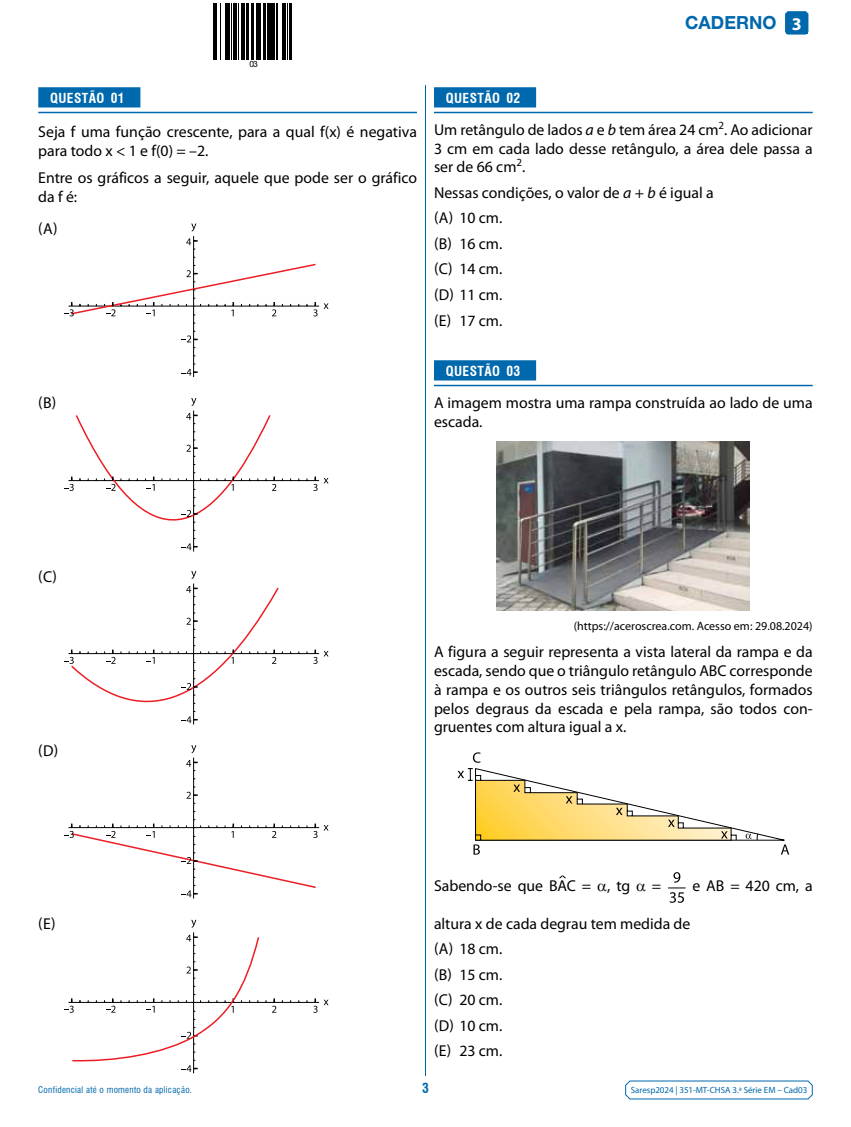
<style>
.page{position:relative;width:851px;height:1127px;background:#fff}
.page>*{position:absolute;margin:0;border:0;box-sizing:border-box;transform-origin:0 0}
.t1{font:700 18px "Helvetica 55";color:#0068ac}
.t2{font:15.75px/25.5px "Myriad Pro";color:#000}
.t3{font:700 condensed 13.5px "Swiss 721 BT";letter-spacing:.03em;color:#fff}
.t4{font:700 condensed 13.5px "Swiss 721 BT";color:#0068ac}
.t5{font:12px "Myriad Pro";color:#000}
.t6{font:9px "Myriad Pro";letter-spacing:-.005em;color:#0068ac}
.t7{font:condensed 9px "Swiss 721 BT";letter-spacing:.03em;color:#0068ac}
.t8{font:8.55px "Arial";color:#000}
.s1{font-family:"Myriad Pro";color:#fff}
.s2{font-style:italic}
</style>
<div class="page">
<svg style="left:625px;top:1080px;width:187px;height:20px"></svg>
<hr style="left:425px;top:85px;width:1px;height:991px;background:#0068ac">
<div style="left:38px;top:87px;width:102px;height:20px;background:#0068ac"></div>
<hr style="left:38px;top:112px;width:379px;height:1px;background:#0068ac">
<hr style="left:68px;top:306px;width:251px;height:1px;background:#000">
<hr style="left:193px;top:236px;width:1px;height:141px;background:#000">
<svg style="left:181px;top:331px;width:17px;height:17px"></svg>
<svg style="left:181px;top:364px;width:17px;height:12px"></svg>
<svg style="left:64px;top:257px;width:253px;height:59px"></svg>
<svg style="left:186px;top:238px;width:12px;height:12px"></svg>
<svg style="left:191px;top:224px;width:5px;height:7px"></svg>
<svg style="left:323px;top:303px;width:5px;height:6px"></svg>
<hr style="left:68px;top:480px;width:251px;height:1px;background:#000">
<hr style="left:193px;top:410px;width:1px;height:141px;background:#000">
<svg style="left:313px;top:476px;width:4px;height:15px"></svg>
<svg style="left:64px;top:413px;width:212px;height:139px"></svg>
<svg style="left:191px;top:398px;width:5px;height:8px"></svg>
<svg style="left:323px;top:478px;width:5px;height:5px"></svg>
<hr style="left:68px;top:653px;width:251px;height:1px;background:#000">
<hr style="left:193px;top:583px;width:1px;height:141px;background:#000">
<svg style="left:313px;top:649px;width:4px;height:15px"></svg>
<svg style="left:64px;top:586px;width:219px;height:139px"></svg>
<svg style="left:191px;top:571px;width:5px;height:8px"></svg>
<svg style="left:323px;top:651px;width:5px;height:5px"></svg>
<hr style="left:68px;top:827px;width:251px;height:1px;background:#000">
<hr style="left:193px;top:757px;width:1px;height:141px;background:#000">
<svg style="left:64px;top:819px;width:253px;height:78px"></svg>
<svg style="left:186px;top:786px;width:12px;height:18px"></svg>
<svg style="left:186px;top:760px;width:12px;height:11px"></svg>
<svg style="left:191px;top:745px;width:5px;height:8px"></svg>
<svg style="left:323px;top:825px;width:5px;height:5px"></svg>
<hr style="left:68px;top:1002px;width:251px;height:1px;background:#000">
<hr style="left:193px;top:932px;width:1px;height:141px;background:#000">
<svg style="left:272px;top:998px;width:4px;height:14px"></svg>
<svg style="left:313px;top:998px;width:4px;height:15px"></svg>
<svg style="left:64px;top:935px;width:202px;height:137px"></svg>
<svg style="left:191px;top:920px;width:5px;height:8px"></svg>
<svg style="left:323px;top:1000px;width:5px;height:5px"></svg>
<div style="left:434px;top:87px;width:102px;height:20px;background:#0068ac"></div>
<hr style="left:434px;top:112px;width:378px;height:1px;background:#0068ac">
<div style="left:434px;top:360px;width:102px;height:20px;background:#0068ac"></div>
<hr style="left:434px;top:385px;width:378px;height:1px;background:#0068ac">
<img style="left:496px;top:441px;width:253px;height:169px">
<svg style="left:457px;top:752px;width:333px;height:103px"></svg>
<svg style="left:559px;top:875px;width:7px;height:3px"></svg>
<svg style="left:668px;top:872px;width:17px;height:31px"></svg>
<svg style="left:213px;top:3px;width:79px;height:57px"></svg>
<hr style="left:213px;top:3px;width:2px;height:56px;background:#000">
<hr style="left:216px;top:3px;width:1px;height:56px;background:#000">
<hr style="left:220px;top:3px;width:1px;height:56px;background:#000">
<div style="left:225px;top:3px;width:5px;height:56px;background:#000"></div>
<hr style="left:231px;top:3px;width:1px;height:56px;background:#000">
<hr style="left:234px;top:3px;width:3px;height:56px;background:#000">
<hr style="left:238px;top:3px;width:1px;height:56px;background:#000">
<hr style="left:242px;top:3px;width:3px;height:56px;background:#000">
<hr style="left:246px;top:3px;width:2px;height:56px;background:#000">
<hr style="left:251px;top:3px;width:2px;height:56px;background:#000">
<hr style="left:255px;top:3px;width:1px;height:56px;background:#000">
<hr style="left:258px;top:3px;width:3px;height:56px;background:#000">
<hr style="left:263px;top:3px;width:3px;height:56px;background:#000">
<hr style="left:267px;top:3px;width:2px;height:56px;background:#000">
<div style="left:270px;top:3px;width:5px;height:56px;background:#000"></div>
<hr style="left:276px;top:3px;width:2px;height:56px;background:#000">
<hr style="left:282px;top:3px;width:3px;height:56px;background:#000">
<hr style="left:287px;top:3px;width:1px;height:56px;background:#000">
<hr style="left:289px;top:3px;width:2px;height:56px;background:#000">
<svg style="left:785px;top:11px;width:24px;height:24px"></svg>
<div style="left:786px;top:16px;width:21px;height:18px;background:#0068ac"></div>
<p class="t8" style="left:249px;top:59px;width:10px">03</p>
<p class="t3" style="left:50px;top:90px;width:76px">QUESTÃO 01</p>
<p class="t2" style="left:38px;top:122px;width:380px;line-height:18.8px">Seja f uma função crescente, para a qual f(x) é negativa para todo x &lt; 1 e f(0) = –2.</p>
<p class="t2" style="left:38px;top:168px;width:380px;line-height:18.8px">Entre os gráficos a seguir, aquele que pode ser o gráfico da f é:</p>
<p class="t2" style="left:38px;top:215px;width:21px">(A)</p>
<p class="t2" style="left:38px;top:389px;width:20px">(B)</p>
<p class="t1" style="left:685px;top:11px;width:118px">CADERNO <span class="s1">3</span></p>
<p class="t3" style="left:446px;top:90px;width:76px">QUESTÃO 02</p>
<p class="t2" style="left:434px;top:120px;width:380px;line-height:18.8px;text-align:justify">Um retângulo de lados <span class="s2">a</span> e <span class="s2">b</span> tem área 24 cm<sup>2</sup>. Ao adicionar 3 cm em cada lado desse retângulo, a área dele passa a ser de 66 cm<sup>2</sup>.</p>
<p class="t2" style="left:434px;top:180px;width:281px">Nessas condições, o valor de <span class="s2">a</span> + <span class="s2">b</span> é igual a (A) 10 cm.<br>(B) 16 cm.<br>(C) 14 cm.<br>(D) 11 cm.<br>(E) 17 cm.</p>
<p class="t3" style="left:446px;top:363px;width:76px">QUESTÃO 03</p>
<p class="t2" style="left:434px;top:393px;width:380px;line-height:18.8px">A imagem mostra uma rampa construída ao lado de uma escada.</p>
<p class="t2" style="left:38px;top:563px;width:20px">(C)</p>
<p class="t2" style="left:38px;top:737px;width:22px">(D)</p>
<p class="t2" style="left:38px;top:911px;width:19px">(E)</p>
<p class="t5" style="left:573px;top:619px;width:240px">(https://aceroscrea.com. Acesso em: 29.08.2024)</p>
<p class="t2" style="left:434px;top:642px;width:380px;line-height:18.8px;text-align:justify">A figura a seguir representa a vista lateral da rampa e da escada, sendo que o triângulo retângulo ABC corresponde à rampa e os outros seis triângulos retângulos, formados pelos degraus da escada e pela rampa, são todos con&shy;gruentes com altura igual a x.</p>
<p class="t2" style="left:434px;top:873px;width:198px">Sabendo-se que BAC = , tg</p>
<p class="t2" style="left:652px;top:873px;width:11px">=</p>
<p class="t2" style="left:692px;top:873px;width:122px">e AB = 420 cm, a</p>
<p class="t2" style="left:434px;top:910px;width:258px">altura x de cada degrau tem medida de (A) 18 cm.<br>(B) 15 cm.<br>(C) 20 cm.<br>(D) 10 cm.<br>(E) 23 cm.</p>
<p class="t7" style="left:38px;top:1084px;width:155px">Confidencial até o momento da aplicação.</p>
<p class="t4" style="left:422px;top:1079px;width:8px">3</p>
<p class="t6" style="left:630px;top:1084px;width:178px">Saresp2024 | 351-MT-CHSA 3.ª Série EM – Cad03</p>
</div>
